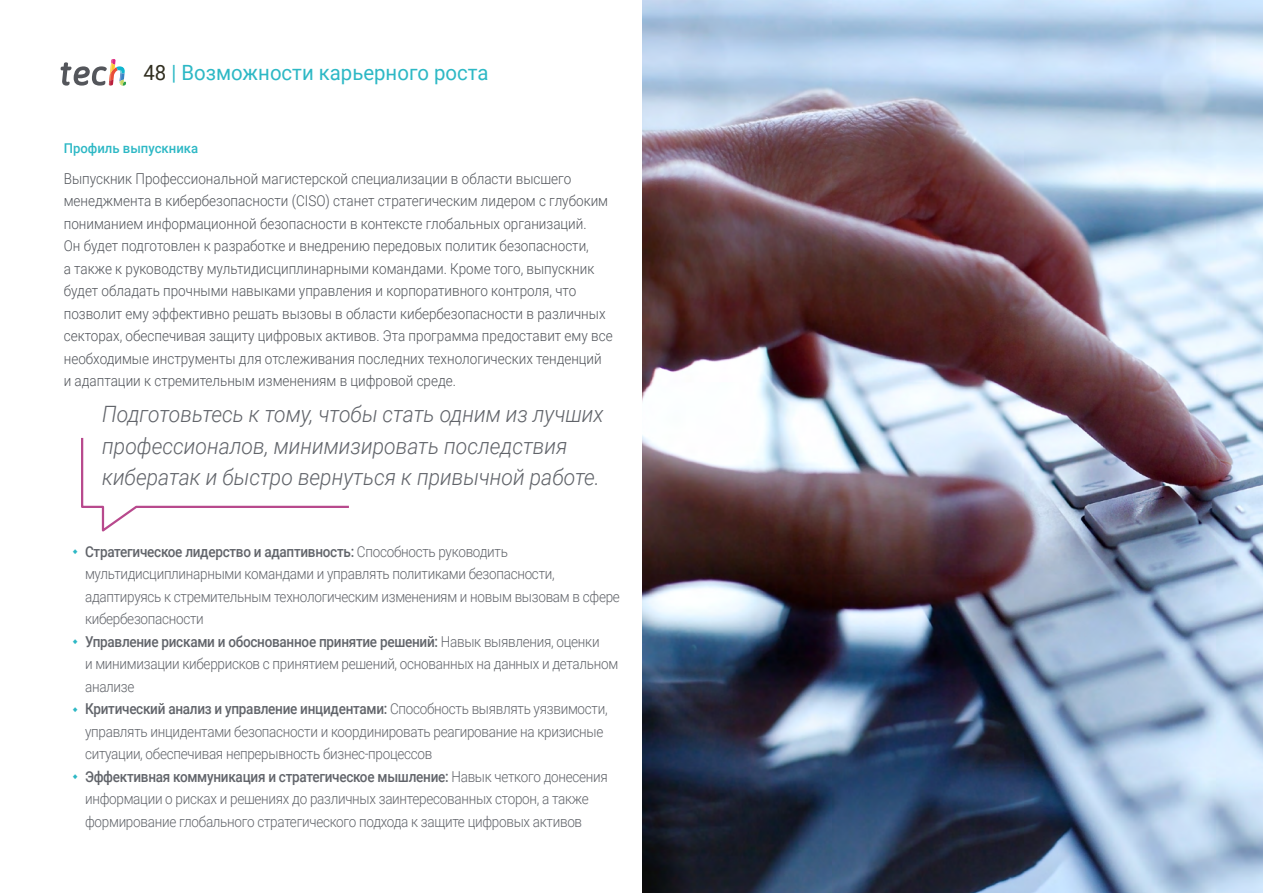
<style>
.page{position:relative;width:1263px;height:893px;background:#fff}
.page>*{position:absolute;margin:0;border:0;box-sizing:border-box;transform-origin:0 0}
.t1{font:italic 300 22.5px/31.5px "Roboto";color:#61646a;scale:.94 1}
.t2{font:21px "Roboto";color:#2db8c5}
.t3{font:300 15px/22.5px "Roboto";letter-spacing:-.02em;color:#61646a;scale:.9 1}
.t4{font:300 15px/22.5px "Roboto";color:#52555b;scale:.9 1}
.t5{font:500 13.5px "Roboto";color:#2db8c5}
.s1{color:#312e20}
.s2{font-weight:500}
</style>
<div class="page">
<svg style="left:81px;top:437px;width:268px;height:95px"></svg>
<img style="left:642px;top:0;width:621px;height:893px">
<svg style="left:61px;top:59px;width:65px;height:27px"></svg>
<h2 class="t2" style="left:144px;top:57px;width:346px"><span class="s1">48</span> | Возможности карьерного роста</h2>
<p class="t5" style="left:64px;top:138px;width:136px">Профиль выпускника</p>
<p class="t4" style="left:64px;top:167px;width:611px">Выпускник Профессиональной магистерской специализации в области высшего менеджмента в кибербезопасности (CISO) станет стратегическим лидером с глубоким пониманием информационной безопасности в контексте глобальных организаций.<br>Он будет подготовлен к разработке и внедрению передовых политик безопасности,<br>а также к руководству мультидисциплинарными командами. Кроме того, выпускник будет обладать прочными навыками управления и корпоративного контроля, что позволит ему эффективно решать вызовы в области кибербезопасности в различных секторах, обеспечивая защиту цифровых активов. Эта программа предоставит ему все необходимые инструменты для отслеживания последних технологических тенденций и адаптации к стремительным изменениям в цифровой среде.</p>
<h1 class="t1" style="left:102px;top:398px;width:535px">Подготовьтесь к тому, чтобы стать одним из лучших профессионалов, минимизировать последствия кибератак и быстро вернуться к привычной работе.</h1>
<p class="t3" style="left:85px;top:540px;width:596px"><span class="s2">Стратегическое лидерство и адаптивность:</span> Способность руководить мультидисциплинарными командами и управлять политиками безопасности, адаптируясь к стремительным технологическим изменениям и новым вызовам в сфере кибербезопасности<br><span class="s2">Управление рисками и обоснованное принятие решений:</span> Навык выявления, оценки<br>и минимизации киберрисков с принятием решений, основанных на данных и детальном анализе<br><span class="s2">Критический анализ и управление инцидентами:</span> Способность выявлять уязвимости, управлять инцидентами безопасности и координировать реагирование на кризисные ситуации, обеспечивая непрерывность бизнес-процессов<br><span class="s2">Эффективная коммуникация и стратегическое мышление:</span> Навык четкого донесения информации о рисках и решениях до различных заинтересованных сторон, а также формирование глобального стратегического подхода к защите цифровых активов</p>
</div>
